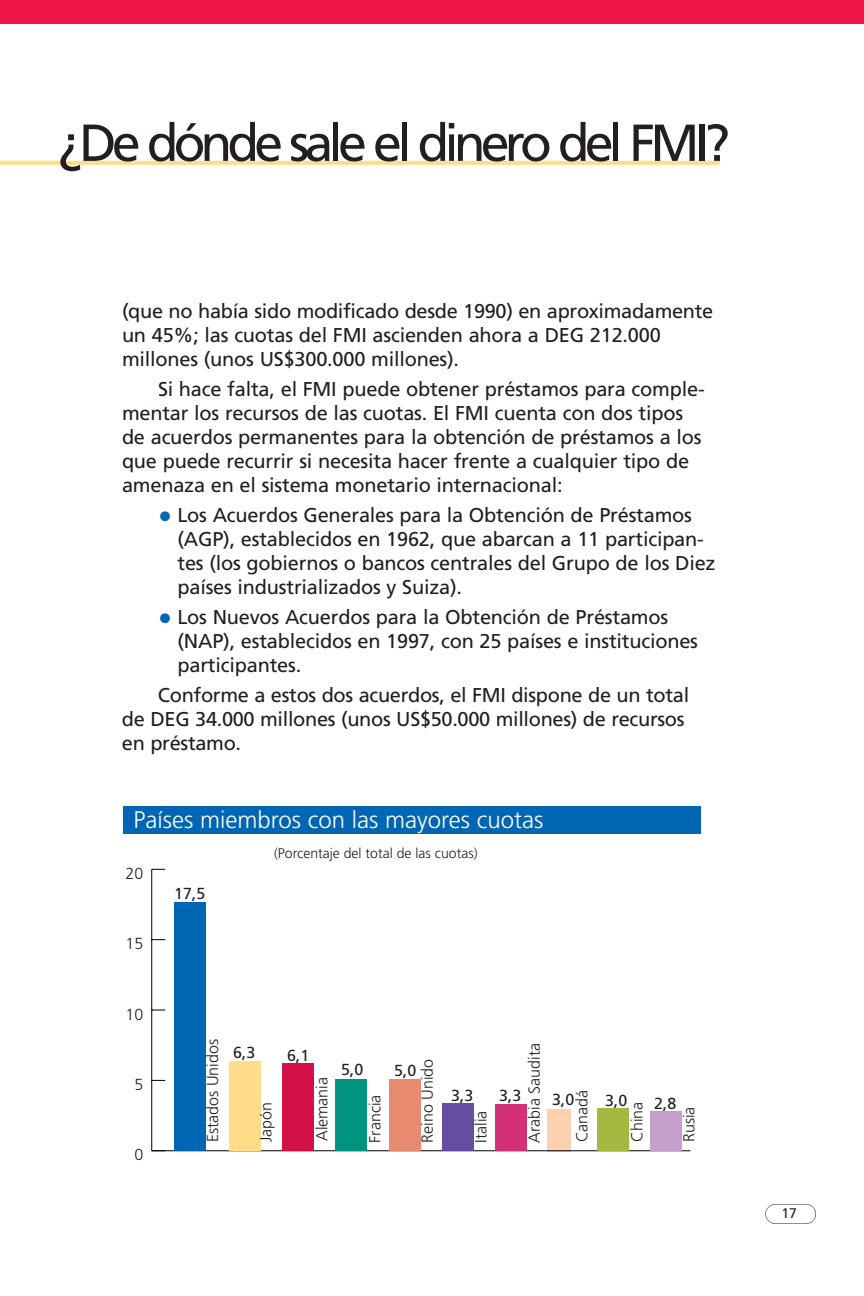
<style>
.page{position:relative;width:864px;height:1296px;background:#fff}
.page>*{position:absolute;margin:0;border:0;box-sizing:border-box;transform-origin:0 0}
.t1{font:52px "Frutiger";letter-spacing:-.095em;color:#231f20}
.t2{font:300 24px "Frutiger";color:#fff}
.t3{font:20px/24px "Frutiger";letter-spacing:-.01em;color:#231f20}
.t4{font:300 16px "Frutiger";color:#231f20}
.t5{font:16px "Frutiger";color:#231f20}
.t6{font:300 14px "Frutiger";color:#231f20}
.t7{font:14px "Frutiger";color:#231f20}
.s1{font-size:28px;color:#0066b3}
</style>
<div class="page">
<div style="left:765px;top:1204px;width:51px;height:20px;border:1px solid #231f20;border-radius:10px"></div>
<div style="left:0;top:0;width:864px;height:24px;background:#ed1846"></div>
<svg style="left:0;top:161px;width:720px;height:4px;background:#ffde8f"></svg>
<div style="left:548px;top:1109px;width:23px;height:42px;background:#fdd1b0"></div>
<hr style="left:152px;top:1150px;width:538px;height:1px;background:#000">
<hr style="left:151px;top:869px;width:1px;height:282px;background:#000">
<svg style="left:153px;top:1150px;width:12px;height:1px"></svg>
<svg style="left:152px;top:1080px;width:13px;height:1px"></svg>
<svg style="left:152px;top:1010px;width:13px;height:1px"></svg>
<svg style="left:152px;top:939px;width:13px;height:1px"></svg>
<svg style="left:152px;top:869px;width:13px;height:1px"></svg>
<div style="left:174px;top:902px;width:31px;height:249px;background:#0066b3"></div>
<div style="left:229px;top:1062px;width:31px;height:89px;background:#ffdc88"></div>
<div style="left:283px;top:1064px;width:31px;height:87px;background:#d31048"></div>
<div style="left:336px;top:1079px;width:31px;height:72px;background:#00947e"></div>
<div style="left:390px;top:1079px;width:31px;height:72px;background:#e88a70"></div>
<div style="left:442px;top:1103px;width:31px;height:48px;background:#674da0"></div>
<div style="left:495px;top:1104px;width:31px;height:47px;background:#d33078"></div>
<div style="left:597px;top:1108px;width:31px;height:43px;background:#a2b83e"></div>
<div style="left:651px;top:1111px;width:31px;height:40px;background:#c39fca"></div>
<div style="left:123px;top:806px;width:578px;height:28px;background:#0066b3"></div>
<h1 class="t1" style="left:58px;top:122px;width:673px">¿De dónde sale el dinero del FMI?</h1>
<p class="t3" style="left:122px;top:301px;width:593px">(que no había sido modificado desde 1990) en aproximadamente un 45%; las cuotas del FMI ascienden ahora a DEG 212.000 millones (unos US$300.000 millones).</p>
<p class="t3" style="left:122px;top:379px;width:584px;text-indent:36px">Si hace falta, el FMI puede obtener préstamos para comple&shy;mentar los recursos de las cuotas. El FMI cuenta con dos tipos de acuerdos permanentes para la obtención de préstamos a los que puede recurrir si necesita hacer frente a cualquier tipo de amenaza en el sistema monetario internacional:</p>
<p class="t3" style="left:178px;top:505px;width:540px;text-indent:-20px"><span class="s1">•</span> Los Acuerdos Generales para la Obtención de Préstamos (AGP), establecidos en 1962, que abarcan a 11 participan&shy;tes (los gobiernos o bancos centrales del Grupo de los Diez países industrializados y Suiza).</p>
<p class="t3" style="left:178px;top:607px;width:522px;text-indent:-20px"><span class="s1">•</span> Los Nuevos Acuerdos para la Obtención de Préstamos (NAP), establecidos en 1997, con 25 países e instituciones participantes.</p>
<p class="t3" style="left:122px;top:685px;width:569px;text-indent:36px">Conforme a estos dos acuerdos, el FMI dispone de un total de DEG 34.000 millones (unos US$50.000 millones) de recursos en préstamo.</p>
<p class="t2" style="left:134px;top:810px;width:411px">Países miembros con las mayores cuotas</p>
<p class="t4" style="left:126px;top:867px;width:19px">20</p>
<p class="t4" style="left:126px;top:937px;width:19px">15</p>
<p class="t4" style="left:126px;top:1008px;width:19px">10</p>
<p class="t4" style="left:134px;top:1078px;width:10px">5</p>
<p class="t4" style="left:134px;top:1148px;width:10px">0</p>
<p class="t5" style="left:174px;top:887px;width:33px">17,5</p>
<p class="t6" style="left:274px;top:847px;width:205px">(Porcentaje del total de las cuotas)</p>
<p class="t4" style="left:206px;top:1142px;width:105px;rotate:-90deg">Estados Unidos</p>
<p class="t5" style="left:233px;top:1046px;width:24px">6,3</p>
<p class="t5" style="left:287px;top:1049px;width:24px">6,1</p>
<p class="t4" style="left:260px;top:1142px;width:42px;rotate:-90deg">Japón</p>
<p class="t4" style="left:316px;top:1141px;width:65px;rotate:-90deg">Alemania</p>
<p class="t4" style="left:421px;top:1143px;width:85px;rotate:-90deg">Reino Unido</p>
<p class="t5" style="left:341px;top:1063px;width:24px">5,0</p>
<p class="t5" style="left:394px;top:1064px;width:24px">5,0</p>
<p class="t4" style="left:369px;top:1143px;width:49px;rotate:-90deg">Francia</p>
<p class="t4" style="left:528px;top:1143px;width:101px;rotate:-90deg">Arabia Saudita</p>
<p class="t5" style="left:451px;top:1089px;width:24px">3,3</p>
<p class="t5" style="left:499px;top:1089px;width:24px">3,3</p>
<p class="t5" style="left:552px;top:1093px;width:24px">3,0</p>
<p class="t5" style="left:605px;top:1094px;width:24px">3,0</p>
<p class="t5" style="left:654px;top:1097px;width:24px">2,8</p>
<p class="t4" style="left:576px;top:1142px;width:54px;rotate:-90deg">Canadá</p>
<p class="t4" style="left:631px;top:1142px;width:42px;rotate:-90deg">China</p>
<p class="t4" style="left:683px;top:1142px;width:37px;rotate:-90deg">Rusia</p>
<p class="t4" style="left:475px;top:1143px;width:33px;rotate:-90deg">Italia</p>
<p class="t7" style="left:782px;top:1207px;width:17px">17</p>
</div>
